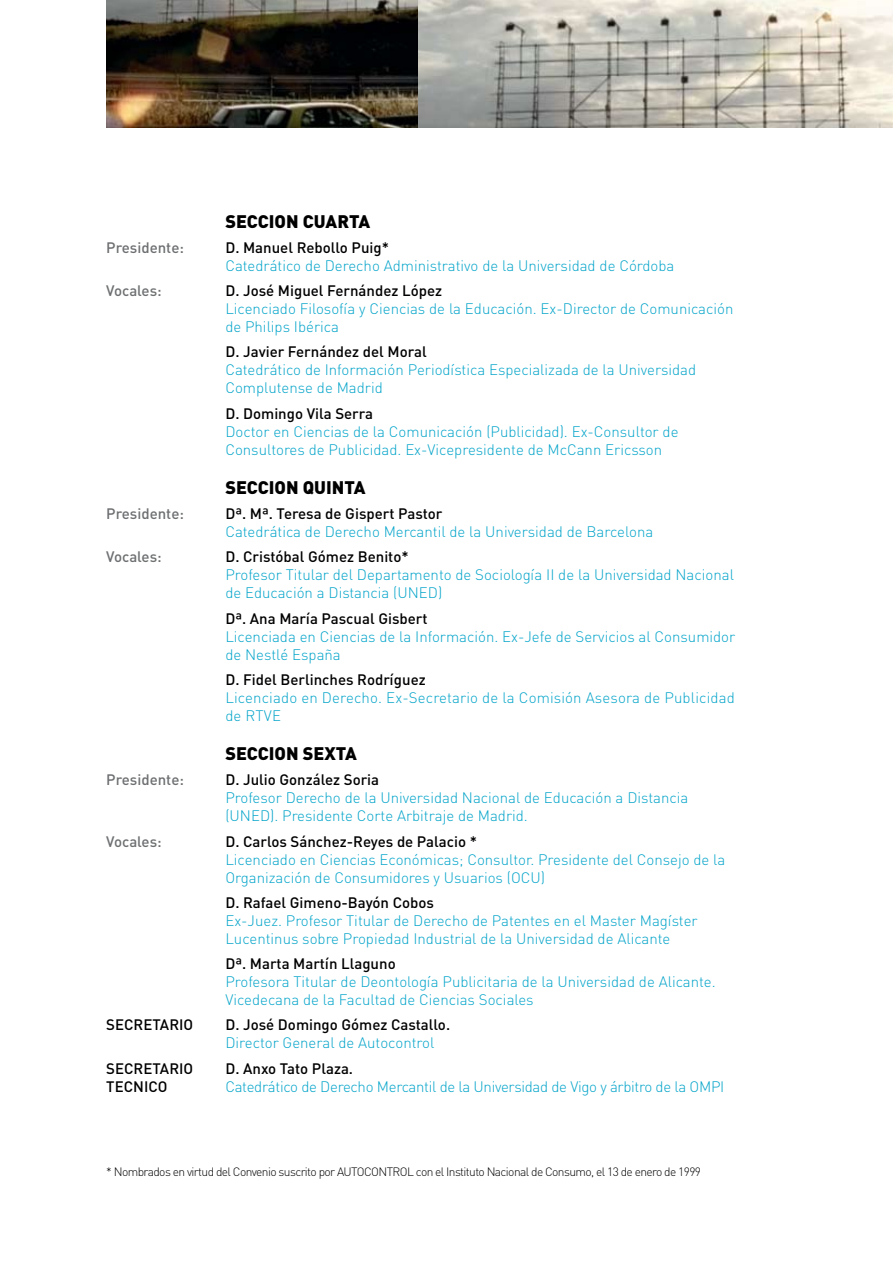
<style>
.page{position:relative;width:893px;height:1263px;background:#fff}
.page>*{position:absolute;margin:0;border:0;box-sizing:border-box;transform-origin:0 0}
.t1{font:900 18px "DIN";color:#000}
.t2{font:300 15px/18px "DIN";color:#00a3c9}
.t3{font:500 15px "DIN";color:#000}
.t4{font:300 15px "DIN";letter-spacing:-.02em;color:#00a3c9}
.t5{font:500 15px "DIN";color:#6d6f71}
.t6{font:300 12px "DIN";letter-spacing:-.05em;color:#000}
</style>
<div class="page">
<img style="left:106px;top:0;width:312px;height:127px">
<img style="left:418px;top:0;width:475px;height:127px">
<p class="t1" style="left:225px;top:209px;width:146px">SECCION CUARTA</p>
<p class="t5" style="left:106px;top:238px;width:79px">Presidente:</p>
<p class="t3" style="left:225px;top:238px;width:165px">D. Manuel Rebollo Puig*</p>
<p class="t2" style="left:225px;top:256px;width:451px">Catedrático de Derecho Administrativo de la Universidad de Córdoba</p>
<p class="t5" style="left:106px;top:281px;width:57px">Vocales:</p>
<p class="t3" style="left:225px;top:281px;width:218px">D. José Miguel Fernández López</p>
<p class="t2" style="left:225px;top:300px;width:510px">Licenciado Filosofía y Ciencias de la Educación. Ex-Director de Comunicación de Philips Ibérica</p>
<p class="t3" style="left:225px;top:342px;width:203px">D. Javier Fernández del Moral</p>
<p class="t2" style="left:225px;top:361px;width:472px">Catedrático de Información Periodística Especializada de la Universidad<br>Complutense de Madrid</p>
<p class="t3" style="left:225px;top:404px;width:149px">D. Domingo Vila Serra</p>
<p class="t2" style="left:225px;top:422px;width:455px">Doctor en Ciencias de la Comunicación (Publicidad). Ex-Consultor de<br>Consultores de Publicidad. Ex-Vicepresidente de McCann Ericsson</p>
<p class="t1" style="left:225px;top:475px;width:142px">SECCION QUINTA</p>
<p class="t5" style="left:106px;top:504px;width:79px">Presidente:</p>
<p class="t3" style="left:225px;top:504px;width:219px">Dª. Mª. Teresa de Gispert Pastor</p>
<p class="t2" style="left:225px;top:523px;width:429px">Catedrática de Derecho Mercantil de la Universidad de Barcelona</p>
<p class="t5" style="left:106px;top:547px;width:57px">Vocales:</p>
<p class="t3" style="left:225px;top:547px;width:185px">D. Cristóbal Gómez Benito*</p>
<p class="t2" style="left:225px;top:566px;width:510px">Profesor Titular del Departamento de Sociología II de la Universidad Nacional de Educación a Distancia (UNED)</p>
<p class="t3" style="left:225px;top:609px;width:204px">Dª. Ana María Pascual Gisbert</p>
<p class="t2" style="left:225px;top:627px;width:511px">Licenciada en Ciencias de la Información. Ex-Jefe de Servicios al Consumidor de Nestlé España</p>
<p class="t3" style="left:225px;top:670px;width:202px">D. Fidel Berlinches Rodríguez</p>
<p class="t2" style="left:225px;top:688px;width:511px">Licenciado en Derecho. Ex-Secretario de la Comisión Asesora de Publicidad de RTVE</p>
<p class="t1" style="left:225px;top:741px;width:133px">SECCION SEXTA</p>
<p class="t5" style="left:106px;top:770px;width:79px">Presidente:</p>
<p class="t3" style="left:225px;top:770px;width:155px">D. Julio González Soria</p>
<p class="t2" style="left:225px;top:789px;width:464px">Profesor Derecho de la Universidad Nacional de Educación a Distancia (UNED). Presidente Corte Arbitraje de Madrid.</p>
<p class="t5" style="left:106px;top:831px;width:57px">Vocales:</p>
<p class="t3" style="left:225px;top:831px;width:253px">D. Carlos Sánchez-Reyes de Palacio *</p>
<p class="t2" style="left:225px;top:850px;width:502px">Licenciado en Ciencias Económicas; Consultor. Presidente del Consejo de la<br>Organización de Consumidores y Usuarios (OCU)</p>
<p class="t3" style="left:225px;top:893px;width:210px">D. Rafael Gimeno-Bayón Cobos</p>
<p class="t2" style="left:225px;top:911px;width:474px">Ex-Juez. Profesor Titular de Derecho de Patentes en el Master Magíster<br>Lucentinus sobre Propiedad Industrial de la Universidad de Alicante</p>
<p class="t3" style="left:225px;top:954px;width:172px">Dª. Marta Martín Llaguno</p>
<p class="t2" style="left:225px;top:972px;width:492px">Profesora Titular de Deontología Publicitaria de la Universidad de Alicante.<br>Vicedecana de la Facultad de Ciencias Sociales</p>
<p class="t3" style="left:106px;top:1015px;width:88px">SECRETARIO</p>
<p class="t3" style="left:225px;top:1015px;width:226px">D. José Domingo Gómez Castallo.</p>
<p class="t2" style="left:225px;top:1034px;width:211px">Director General de Autocontrol</p>
<p class="t3" style="left:106px;top:1058px;width:88px">SECRETARIO</p>
<p class="t3" style="left:225px;top:1058px;width:129px">D. Anxo Tato Plaza.</p>
<p class="t3" style="left:106px;top:1076px;width:63px">TECNICO</p>
<p class="t4" style="left:225px;top:1077px;width:500px">Catedrático de Derecho Mercantil de la Universidad de Vigo y árbitro de la OMPI</p>
<p class="t6" style="left:106px;top:1164px;width:596px">* Nombrados en virtud del Convenio suscrito por AUTOCONTROL con el Instituto Nacional de Consumo, el 13 de enero de 1999</p>
</div>
